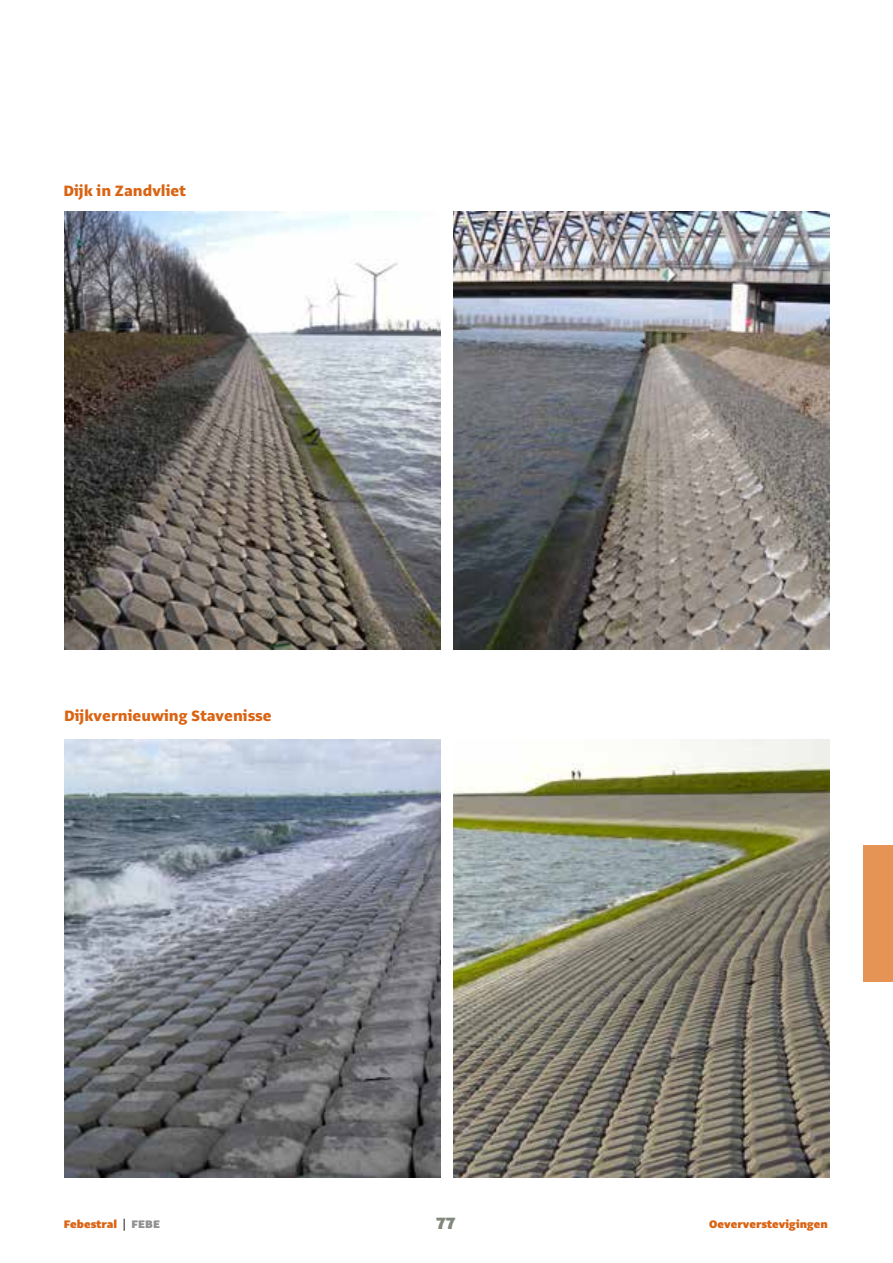
<style>
.page{position:relative;width:893px;height:1263px;background:#fff}
.page>*{position:absolute;margin:0;border:0;box-sizing:border-box;transform-origin:0 0}
.t1{font:900 18px "Alto Pro";color:#82887c}
.t2{font:800 16.5px "Alto Pro";color:#d96414}
.t3{font:900 12px "Alto Pro";color:#d96414}
.s1{font-weight:400;color:#000}
.s2{color:#909090}
</style>
<div class="page">
<div style="left:863px;top:845px;width:30px;height:136px;background:#e69456"></div>
<img style="left:453px;top:211px;width:376px;height:438px">
<img style="left:64px;top:211px;width:376px;height:438px">
<img style="left:64px;top:740px;width:376px;height:438px">
<img style="left:453px;top:740px;width:376px;height:438px">
<p class="t2" style="left:63px;top:180px;width:124px">Dijk in Zandvliet</p>
<p class="t2" style="left:64px;top:706px;width:209px">Dijkvernieuwing Stavenisse</p>
<p class="t3" style="left:64px;top:1217px;width:98px">Febestral <span class="s1">|</span> <span class="s2">FEBE</span></p>
<p class="t1" style="left:436px;top:1212px;width:21px">77</p>
<p class="t3" style="left:709px;top:1217px;width:120px">Oeververstevigingen</p>
</div>
